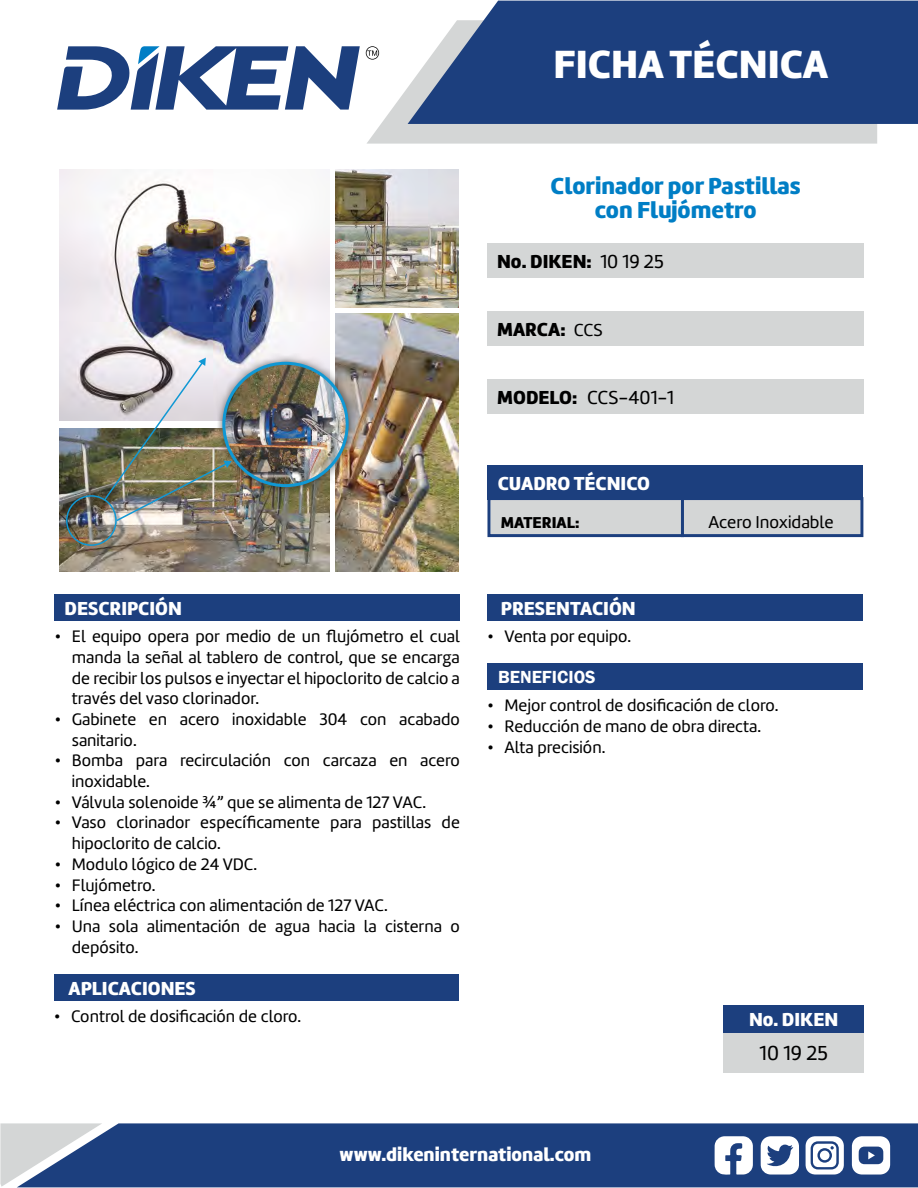
<style>
.page{position:relative;width:918px;height:1188px;background:#fff}
.page>*{position:absolute;margin:0;border:0;box-sizing:border-box;transform-origin:0 0}
.t1{font:40.8px "Amelia Basic Black";color:#fff}
.t2{font:24px/24px "Amelia Basic Black";color:#007ec5;text-align:center}
.t3{font:21px "Amelia Basic";color:#000}
.t4{font:19.5px "Amelia Basic Black";color:#fff}
.t5{font:19.5px "Amelia Basic Black";color:#000}
.t6{font:19.5px "Amelia Basic";color:#000}
.t7{font:600 18px "Franklin Gothic";color:#fff}
.t8{font:17.85px "Amelia Basic";color:#000}
.t9{font:17.25px/20.7px "Amelia Basic";color:#000}
.t10{font:16.35px "Amelia Basic Black";color:#000}
.s1{font-family:"Amelia Basic"}
.s2{font-family:"Amelia Basic";font-size:18px}
.s3{font-family:"Amelia Basic Black"}
</style>
<div class="page">
<svg style="left:367px;top:52px;width:510px;height:92px;fill:#d4d6d6"></svg>
<svg style="left:57px;top:46px;width:303px;height:64px"></svg>
<svg style="left:366px;top:46px;width:13px;height:14px"></svg>
<svg style="left:408px;top:1px;width:510px;height:123px;background:#315089"></svg>
<div style="left:102px;top:1123px;width:816px;height:64px;background:#1c3f7e"></div>
<svg style="left:0;top:1123px;width:102px;height:64px;background:#9ba8be"></svg>
<svg style="left:715px;top:1136px;width:38px;height:39px"></svg>
<svg style="left:761px;top:1136px;width:38px;height:39px"></svg>
<svg style="left:852px;top:1136px;width:38px;height:39px"></svg>
<svg style="left:806px;top:1136px;width:38px;height:39px"></svg>
<div style="left:820px;top:1151px;width:10px;height:9px;background:#fff;border-radius:50%"></div>
<div style="left:488px;top:466px;width:375px;height:34px;background:#1c3f7e"></div>
<div style="left:487px;top:244px;width:377px;height:34px;background:#d4d6d6"></div>
<div style="left:487px;top:312px;width:377px;height:34px;background:#d4d6d6"></div>
<div style="left:487px;top:379px;width:377px;height:34px;background:#d4d6d6"></div>
<div style="left:55px;top:594px;width:405px;height:27px;background:#1c3f7e"></div>
<div style="left:54px;top:974px;width:405px;height:26px;background:#1c3f7e"></div>
<div style="left:487px;top:594px;width:376px;height:27px;background:#1c3f7e"></div>
<div style="left:487px;top:663px;width:376px;height:27px;background:#1c3f7e"></div>
<div style="left:724px;top:1005px;width:140px;height:28px;background:#1c3f7e"></div>
<div style="left:724px;top:1033px;width:140px;height:39px;background:#d4d6d6"></div>
<div style="left:491px;top:501px;width:368px;height:32px;background:#d4d6d6"></div>
<div style="left:487px;top:497px;width:376px;height:40px;border:3px solid #1c3f7e"></div>
<hr style="left:681px;top:499px;width:3px;height:38px;background:#1c3f7e">
<img style="left:336px;top:170px;width:123px;height:137px">
<img style="left:60px;top:428px;width:269px;height:144px">
<img style="left:336px;top:314px;width:123px;height:257px">
<img style="left:60px;top:170px;width:269px;height:251px">
<div style="left:215px;top:354px;width:142px;height:141px;background:#000;opacity:.55"></div>
<img style="left:232px;top:363px;width:115px;height:123px">
<div style="left:222px;top:362px;width:127px;height:125px;border:3px solid #1098d4;border-radius:50%"></div>
<div style="left:66px;top:495px;width:51px;height:51px;border:2px solid #1098d4;border-radius:50%"></div>
<img style="left:102px;top:358px;width:130px;height:165px">
<h1 class="t1" style="left:553px;top:40px;width:276px">FICHA TÉCNICA</h1>
<h2 class="t2" style="left:551px;top:175px;width:252px">Clorinador por Pastillas con Flujómetro</h2>
<p class="t5" style="left:497px;top:250px;width:168px">No. DIKEN: <span class="s1">10 19 25</span></p>
<p class="t5" style="left:497px;top:318px;width:107px">MARCA: <span class="s2">CCS</span></p>
<p class="t6" style="left:497px;top:386px;width:178px"><span class="s3">MODELO:</span> CCS-401-1</p>
<p class="t4" style="left:498px;top:472px;width:154px">CUADRO TÉCNICO</p>
<p class="t4" style="left:65px;top:596px;width:119px">DESCRIPCIÓN</p>
<p class="t9" style="left:72px;top:626px;width:390px;text-align:justify;text-indent:-17px">• El equipo opera por medio de un flujómetro el cual manda la señal al tablero de control, que se encarga de recibir los pulsos e inyectar el hipoclorito de calcio a través del vaso clorinador.</p>
<p class="t9" style="left:72px;top:709px;width:390px;text-indent:-17px">• Gabinete en acero inoxidable 304 con acabado sanitario.</p>
<p class="t9" style="left:72px;top:750px;width:389px;text-indent:-17px">• Bomba para recirculación con carcaza en acero inoxidable.</p>
<p class="t9" style="left:55px;top:792px;width:373px">• Válvula solenoide ¼” que se alimenta de 127 VAC.</p>
<p class="t9" style="left:72px;top:812px;width:390px;text-indent:-17px">• Vaso clorinador específicamente para pastillas de hipoclorito de calcio.</p>
<p class="t9" style="left:55px;top:854px;width:204px">• Modulo lógico de 24 VDC.</p>
<p class="t9" style="left:55px;top:875px;width:102px">• Flujómetro.</p>
<p class="t9" style="left:55px;top:895px;width:335px">• Línea eléctrica con alimentación de 127 VAC.</p>
<p class="t9" style="left:72px;top:916px;width:389px;text-indent:-17px">• Una sola alimentación de agua hacia la cisterna o depósito.</p>
<p class="t4" style="left:69px;top:976px;width:129px">APLICACIONES</p>
<p class="t9" style="left:54px;top:1006px;width:249px">• Control de dosificación de cloro.</p>
<p class="t10" style="left:501px;top:513px;width:80px">MATERIAL:</p>
<p class="t8" style="left:709px;top:512px;width:127px">Acero Inoxidable</p>
<p class="t4" style="left:501px;top:596px;width:136px">PRESENTACIÓN</p>
<p class="t9" style="left:487px;top:626px;width:145px">• Venta por equipo.</p>
<p class="t7" style="left:498px;top:666px;width:99px">BENEFICIOS</p>
<p class="t9" style="left:487px;top:695px;width:293px">• Mejor control de dosificación de cloro.</p>
<p class="t9" style="left:487px;top:716px;width:275px">• Reducción de mano de obra directa.</p>
<p class="t9" style="left:487px;top:737px;width:119px">• Alta precisión.</p>
<p class="t4" style="left:749px;top:1008px;width:91px">No. DIKEN</p>
<p class="t3" style="left:760px;top:1041px;width:70px">10 19 25</p>
<p class="t4" style="left:340px;top:1143px;width:253px">www.dikeninternational.com</p>
</div>
